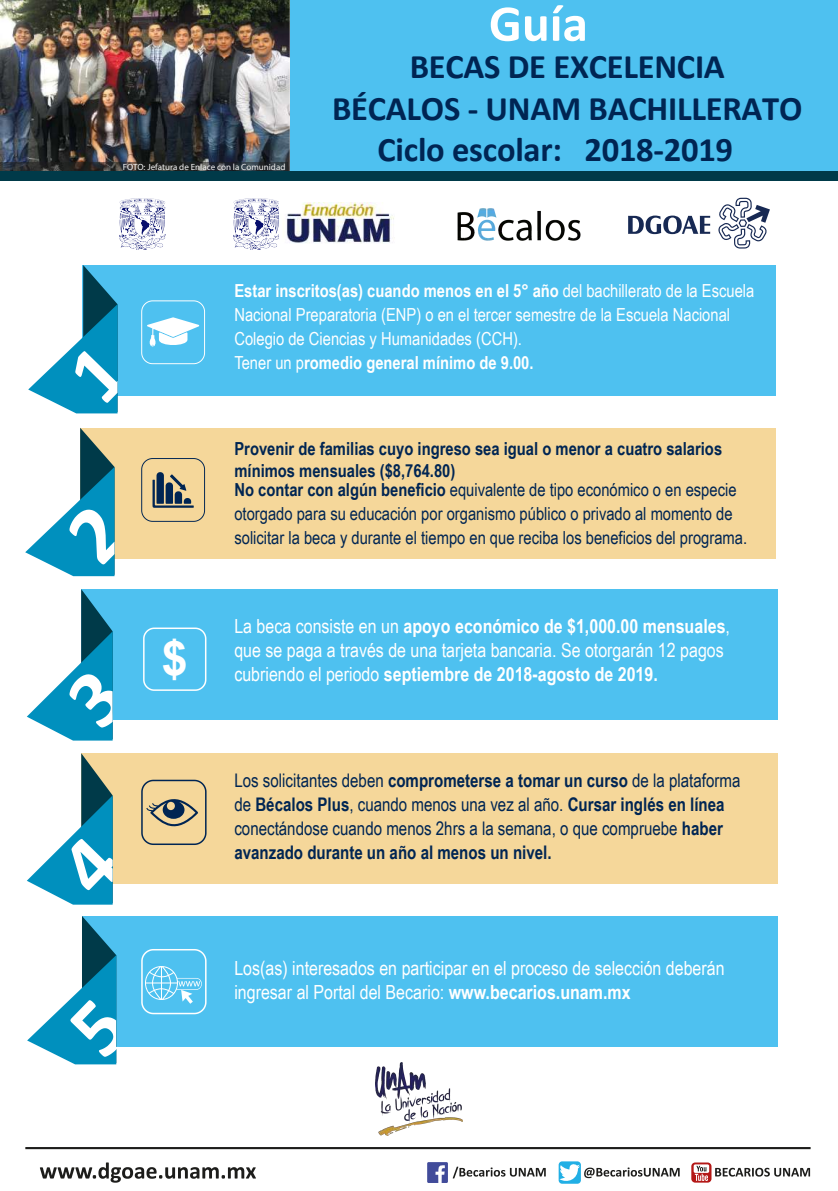
<style>
.page{position:relative;width:838px;height:1191px;background:#fff}
.page>*{position:absolute;margin:0;border:0;box-sizing:border-box;transform-origin:0 0}
.t1{font:700 47.55px "Arial";color:#fff}
.t2{font:700 34.5px/41.4px "Calibri";letter-spacing:-.005em;color:#002553;text-align:center}
.t3{font:19.5px/24px "Arial Narrow";color:#fff}
.t4{font:700 19.5px "Arial Narrow";color:#fff}
.t5{font:18.75px/24px "Arial Narrow";color:#002553}
.t6{font:18px/24px "Arial Narrow";color:#fff}
.t7{font:18px/24px "Arial Narrow";color:#002553}
.t8{font:700 18px/21.6px "Arial Narrow";color:#002553}
.t9{font:9px "Myriad Pro";color:#f5f5f5}
.s1{font-weight:700}
.s2{font-weight:400}
</style>
<div class="page">
<div style="left:289px;top:0;width:548px;height:174px;background:#4ec1f0"></div>
<img style="left:119px;top:198px;width:46px;height:52px">
<img style="left:233px;top:198px;width:46px;height:52px">
<img style="left:283px;top:203px;width:111px;height:41px">
<div style="left:81px;top:589px;width:696px;height:130px;background:#4ec1f0"></div>
<svg style="left:143px;top:627px;width:64px;height:64px"></svg>
<div style="left:82px;top:916px;width:695px;height:130px;background:#4ec1f0"></div>
<div style="left:81px;top:752px;width:696px;height:131px;background:#f5d79a"></div>
<div style="left:83px;top:265px;width:692px;height:130px;background:#4ec1f0"></div>
<svg style="left:141px;top:300px;width:64px;height:64px"></svg>
<div style="left:80px;top:428px;width:695px;height:130px;background:#f5d79a"></div>
<svg style="left:141px;top:458px;width:64px;height:64px"></svg>
<svg style="left:490px;top:7px;width:28px;height:34px"></svg>
<svg style="left:525px;top:16px;width:21px;height:25px"></svg>
<svg style="left:553px;top:5px;width:31px;height:36px"></svg>
<svg style="left:628px;top:215px;width:81px;height:19px"></svg>
<svg style="left:718px;top:198px;width:51px;height:50px"></svg>
<svg style="left:27px;top:916px;width:91px;height:148px"></svg>
<svg style="left:27px;top:589px;width:86px;height:151px"></svg>
<svg style="left:28px;top:265px;width:89px;height:148px"></svg>
<svg style="left:25px;top:428px;width:89px;height:148px"></svg>
<svg style="left:27px;top:753px;width:86px;height:151px"></svg>
<svg style="left:141px;top:779px;width:65px;height:66px"></svg>
<svg style="left:141px;top:949px;width:65px;height:65px"></svg>
<img style="left:0;top:0;width:289px;height:172px">
<svg style="left:0;top:162px;width:288px;height:10px;background:#293133"></svg>
<div style="left:0;top:172px;width:837px;height:9px;background:#003a49"></div>
<img style="left:457px;top:208px;width:122px;height:33px">
<img style="left:376px;top:1063px;width:86px;height:72px">
<svg style="left:40px;top:1162px;width:216px;height:20px"></svg>
<svg style="left:452px;top:1166px;width:93px;height:12px"></svg>
<svg style="left:715px;top:1167px;width:94px;height:9px"></svg>
<svg style="left:691px;top:1162px;width:20px;height:20px"></svg>
<svg style="left:693px;top:1164px;width:15px;height:8px"></svg>
<svg style="left:694px;top:1165px;width:13px;height:16px"></svg>
<div style="left:427px;top:1162px;width:21px;height:21px;background:#414b9a"></div>
<svg style="left:435px;top:1165px;width:9px;height:18px"></svg>
<div style="left:558px;top:1161px;width:22px;height:22px;background:#21afe5;border-radius:4px"></div>
<svg style="left:559px;top:1163px;width:120px;height:20px"></svg>
<hr style="left:25px;top:1147px;width:785px;height:2px;background:#1d1d1b">
<p class="t9" style="left:123px;top:161px;width:164px">FOTO: Jefatura de Enlace con la Comunidad</p>
<h2 class="t2" style="left:332px;top:45px;width:471px">BECAS DE EXCELENCIA<br>BÉCALOS - UNAM BACHILLERATO</h2>
<h2 class="t2" style="left:377px;top:128px;width:357px">Ciclo escolar: 2018-2019</h2>
<p class="t6" style="left:234px;top:278px;width:521px"><span class="s1">Estar inscritos(as) cuando menos en el 5° año</span> del bachillerato de la Escuela Nacional Preparatoria (ENP) o en el tercer semestre de la Escuela Nacional Colegio de Ciencias y Humanidades (CCH).<br>Tener un p<span class="s1">romedio general mínimo de 9.00.</span></p>
<h1 class="t1" style="left:161px;top:624px;width:28px">$</h1>
<p class="t8" style="left:234px;top:437px;width:489px">Provenir de familias cuyo ingreso sea igual o menor a cuatro salarios mínimos mensuales ($8,764.80)</p>
<p class="t7" style="left:234px;top:476px;width:514px"><span class="s1">No contar con algún beneficio</span> equivalente de tipo económico o en especie otorgado para su educación por organismo público o privado al momento de solicitar la beca y durante el tiempo en que reciba los beneficios del programa.</p>
<p class="t3" style="left:234px;top:613px;width:497px">La beca consiste en un <span class="s1">apoyo económico de $1,000.00 mensuales</span>, que se paga a través de una tarjeta bancaria. Se otorgarán 12 pagos</p>
<p class="t4" style="left:234px;top:659px;width:425px"><span class="s2">cubriendo el periodo</span> septiembre de 2018-agosto de 2019.</p>
<p class="t5" style="left:234px;top:767px;width:507px">Los solicitantes deben <span class="s1">comprometerse a tomar un curso</span> de la plataforma de <span class="s1">Bécalos Plus</span>, cuando menos una vez al año. <span class="s1">Cursar inglés en línea </span>conectándose cuando menos 2hrs a la semana, o que compruebe <span class="s1">haber avanzado durante un año al menos un nivel.</span></p>
<p class="t3" style="left:234px;top:955px;width:491px">Los(as) interesados en participar en el proceso de selección deberán ingresar al Portal del Becario: <span class="s1">www.becarios.unam.mx</span></p>
</div>
